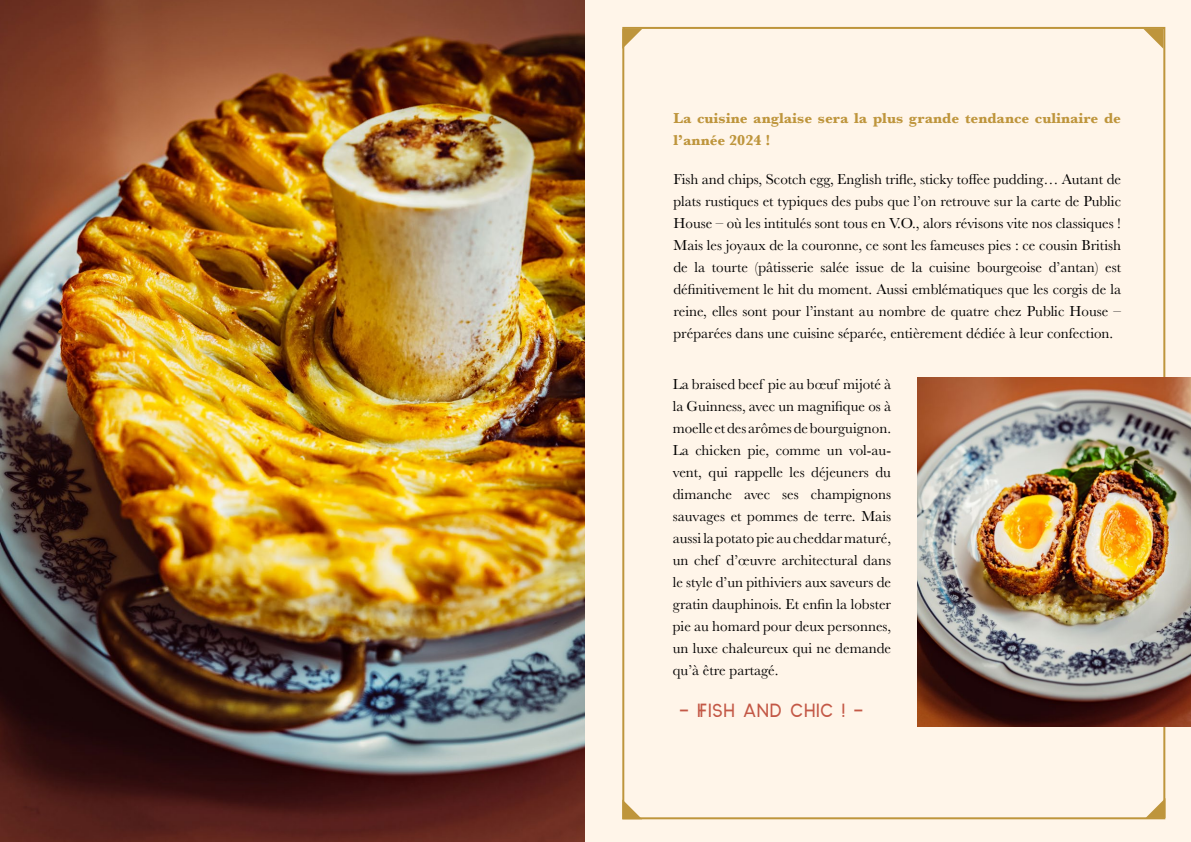
<style>
.page{position:relative;width:1191px;height:842px;background:#fff}
.page>*{position:absolute;margin:0;border:0;box-sizing:border-box;transform-origin:0 0}
.t1{font:19px "LS colorado";letter-spacing:.03em;color:#c35846}
.t2{font:15px/22px "Baskerville";color:#000;text-align:justify}
.t3{font:700 15px/22px "Baskerville";color:#be953c}
</style>
<div class="page">
<img style="left:0;top:0;width:585px;height:842px">
<div style="left:585px;top:0;width:606px;height:842px;background:#fff5e9"></div>
<svg style="left:622px;top:799px;width:20px;height:20px"></svg>
<svg style="left:1143px;top:29px;width:20px;height:20px"></svg>
<svg style="left:1145px;top:798px;width:20px;height:20px"></svg>
<svg style="left:622px;top:29px;width:20px;height:20px"></svg>
<img style="left:917px;top:377px;width:274px;height:349px">
<p class="t3" style="left:673px;top:107px;width:449px">La cuisine anglaise sera la plus grande tendance culinaire de l’année 2024 !</p>
<p class="t2" style="left:673px;top:168px;width:449px">Fish and chips, Scotch egg, English trifle, sticky toffee pudding… Autant de plats rustiques et typiques des pubs que l’on retrouve sur la carte de Public House – où les intitulés sont tous en V.O., alors révisons vite nos classiques !<br>Mais les joyaux de la couronne, ce sont les fameuses pies : ce cousin British de la tourte (pâtisserie salée issue de la cuisine bourgeoise d’antan) est définitivement le hit du moment. Aussi emblématiques que les corgis de la reine, elles sont pour l’instant au nombre de quatre chez Public House – préparées dans une cuisine séparée, entièrement dédiée à leur confection.</p>
<p class="t2" style="left:673px;top:373px;width:220px">La braised beef pie au bœuf mijoté à la Guinness, avec un magnifique os à moelle et des arômes de bourguignon.<br>La chicken pie, comme un vol-au&shy;vent, qui rappelle les déjeuners du dimanche avec ses champignons sauvages et pommes de terre. Mais aussi la potato pie au cheddar maturé, un chef d’œuvre architectural dans le style d’un pithiviers aux saveurs de gratin dauphinois. Et enfin la lobster pie au homard pour deux personnes, un luxe chaleureux qui ne demande qu’à être partagé.</p>
<p class="t1" style="left:680px;top:699px;width:186px">- FISH AND CHIC ! -</p>
</div>
